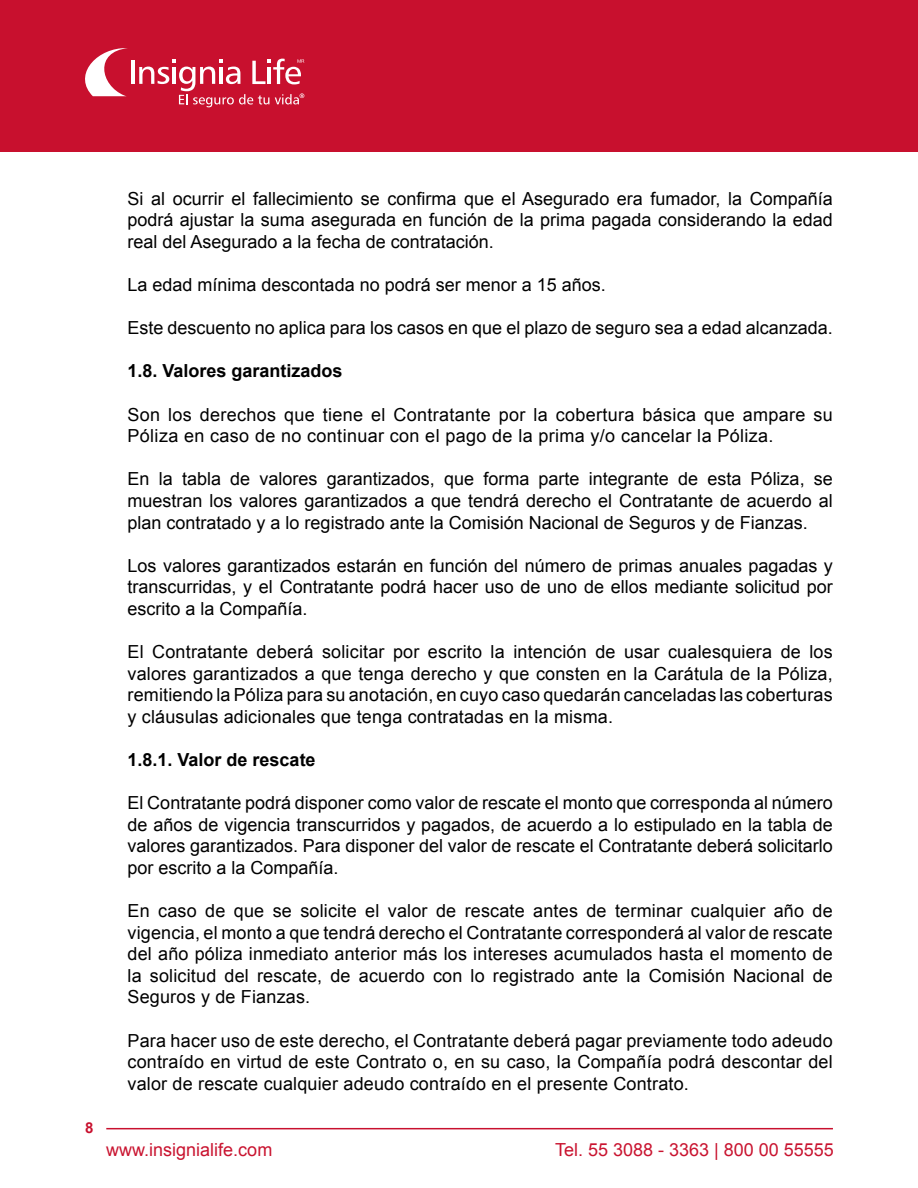
<style>
.page{position:relative;width:918px;height:1188px;background:#fff}
.page>*{position:absolute;margin:0;border:0;box-sizing:border-box;transform-origin:0 0}
.t1{font:18px/21.6px "Arial";color:#000;text-align:justify}
.t2{font:18px/21.6px "Arial";letter-spacing:.02em;color:#000}
.t3{font:18px "Arial";color:#c91430}
.t4{font:700 18px "Arial";color:#000}
.t5{font:700 15px "Arial";color:#c8102e}
</style>
<div class="page">
<div style="left:0;top:0;width:918px;height:152px;background:#c8102e"></div>
<svg style="left:85px;top:48px;width:43px;height:48px"></svg>
<hr style="left:131px;top:61px;width:3px;height:23px;background:#fff">
<svg style="left:139px;top:59px;width:165px;height:48px"></svg>
<hr style="left:106px;top:1128px;width:727px;height:1px;background:#c8102e">
<p class="t5" style="left:85px;top:1118px;width:10px">8</p>
<p class="t1" style="left:128px;top:188px;width:707px">Si al ocurrir el fallecimiento se confirma que el Asegurado era fumador, la Compañía podrá ajustar la suma asegurada en función de la prima pagada considerando la edad real del Asegurado a la fecha de contratación.</p>
<p class="t1" style="left:128px;top:274px;width:480px">La edad mínima descontada no podrá ser menor a 15 años.</p>
<p class="t1" style="left:128px;top:318px;width:707px">Este descuento no aplica para los casos en que el plazo de seguro sea a edad alcanzada.</p>
<p class="t4" style="left:128px;top:359px;width:217px">1.8. Valores garantizados</p>
<p class="t2" style="left:128px;top:404px;width:707px">Son los derechos que tiene el Contratante por la cobertura básica que ampare su<br>Póliza en caso de no continuar con el pago de la prima y/o cancelar la Póliza.</p>
<p class="t1" style="left:128px;top:468px;width:707px">En la tabla de valores garantizados, que forma parte integrante de esta Póliza, se muestran los valores garantizados a que tendrá derecho el Contratante de acuerdo al plan contratado y a lo registrado ante la Comisión Nacional de Seguros y de Fianzas.</p>
<p class="t1" style="left:128px;top:555px;width:707px">Los valores garantizados estarán en función del número de primas anuales pagadas y transcurridas, y el Contratante podrá hacer uso de uno de ellos mediante solicitud por escrito a la Compañía.</p>
<p class="t1" style="left:128px;top:641px;width:707px">El Contratante deberá solicitar por escrito la intención de usar cualesquiera de los valores garantizados a que tenga derecho y que consten en la Carátula de la Póliza, remitiendo la Póliza para su anotación, en cuyo caso quedarán canceladas las coberturas y cláusulas adicionales que tenga contratadas en la misma.</p>
<p class="t4" style="left:128px;top:748px;width:190px">1.8.1. Valor de rescate</p>
<p class="t1" style="left:128px;top:792px;width:707px">El Contratante podrá disponer como valor de rescate el monto que corresponda al número de años de vigencia transcurridos y pagados, de acuerdo a lo estipulado en la tabla de valores garantizados. Para disponer del valor de rescate el Contratante deberá solicitarlo por escrito a la Compañía.</p>
<p class="t1" style="left:128px;top:900px;width:707px">En caso de que se solicite el valor de rescate antes de terminar cualquier año de vigencia, el monto a que tendrá derecho el Contratante corresponderá al valor de rescate del año póliza inmediato anterior más los intereses acumulados hasta el momento de la solicitud del rescate, de acuerdo con lo registrado ante la Comisión Nacional de Seguros y de Fianzas.</p>
<p class="t1" style="left:128px;top:1030px;width:707px">Para hacer uso de este derecho, el Contratante deberá pagar previamente todo adeudo contraído en virtud de este Contrato o, en su caso, la Compañía podrá descontar del valor de rescate cualquier adeudo contraído en el presente Contrato.</p>
<p class="t3" style="left:106px;top:1138px;width:168px">www.insignialife.com</p>
<p class="t3" style="left:555px;top:1138px;width:280px">Tel. 55 3088 - 3363 | 800 00 55555</p>
</div>
